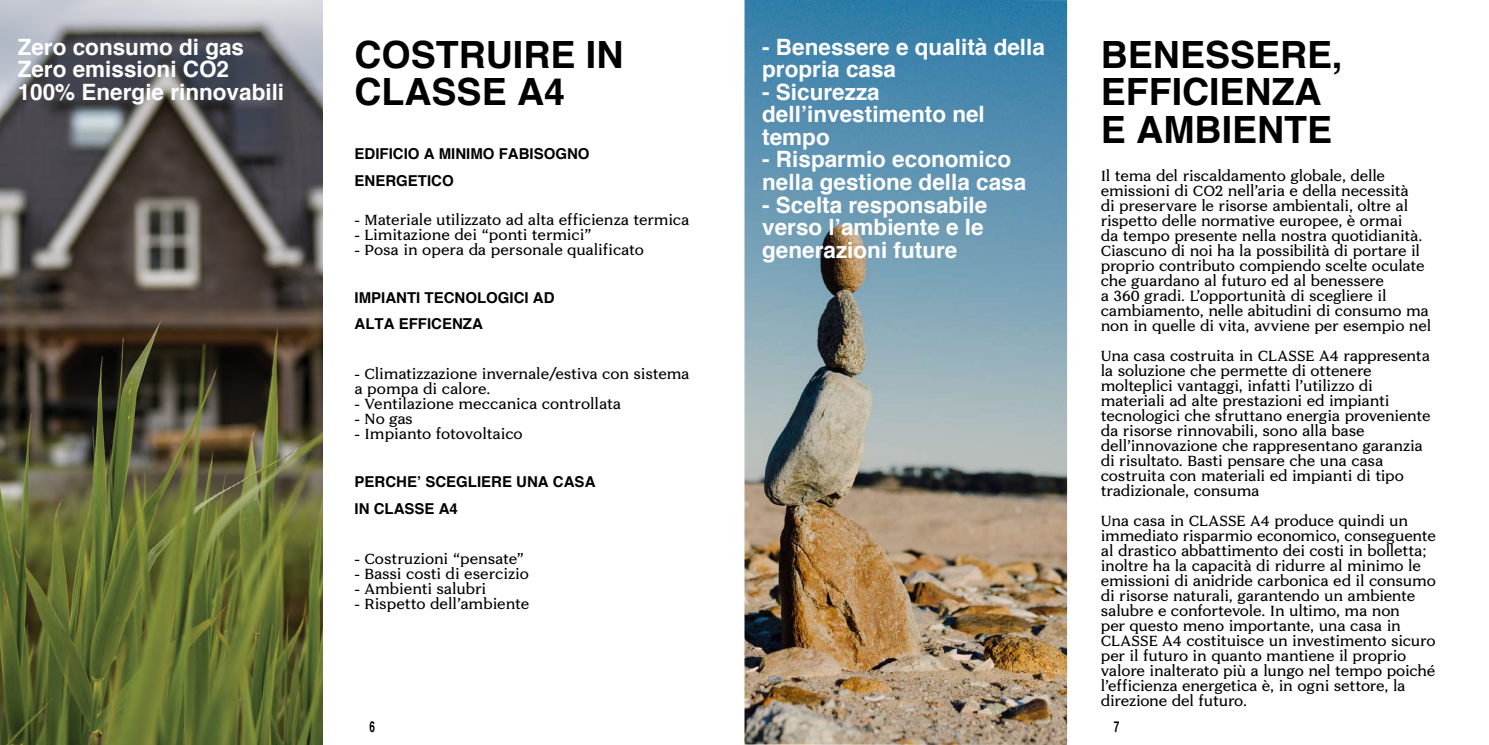
<style>
.page{position:relative;width:1489px;height:745px;background:#fff}
.page>*{position:absolute;margin:0;border:0;box-sizing:border-box;transform-origin:0 0}
.t1{font:700 37.5px/37.5px "Helvetica";color:#000}
.t2{font:700 22.5px/22.5px "Helvetica";color:#fefefe}
.t3{font:15px/15px "FAIRE Sprig Trial Variable";letter-spacing:-.01em;color:#000}
.t4{font:700 15px/26.2px "Helvetica";color:#000}
.t5{font:700 15px "Helvetica";color:#000;scale:.67 1}
</style>
<div class="page">
<img style="left:0;top:0;width:322px;height:744px">
<img style="left:744px;top:0;width:323px;height:744px">
<h2 class="t2" style="left:762px;top:35px;width:284px">- Benessere e qualità della propria casa</h2>
<h2 class="t2" style="left:762px;top:80px;width:224px">- Sicurezza dell’investimento nel tempo</h2>
<h2 class="t2" style="left:762px;top:148px;width:265px">- Risparmio economico nella gestione della casa</h2>
<h2 class="t2" style="left:762px;top:193px;width:227px">- Scelta responsabile verso l’ambiente e le generazioni future</h2>
<h2 class="t2" style="left:18px;top:35px;width:268px">Zero consumo di gas<br>Zero emissioni CO2<br>100% Energie rinnovabili</h2>
<h1 class="t1" style="left:1100px;top:35px;width:243px">BENESSERE,<br>EFFICIENZA<br>E AMBIENTE</h1>
<p class="t3" style="left:1100px;top:167px;width:332px">Il tema del riscaldamento globale, delle emissioni di CO2 nell’aria e della necessità<br>di preservare le risorse ambientali, oltre al rispetto delle normative europee, è ormai<br>da tempo presente nella nostra quotidianità.<br>Ciascuno di noi ha la possibilità di portare il proprio contributo compiendo scelte oculate che guardano al futuro ed al benessere<br>a 360 gradi. L’opportunità di scegliere il cambiamento, nelle abitudini di consumo ma non in quelle di vita, avviene per esempio nel</p>
<p class="t3" style="left:1100px;top:347px;width:331px">Una casa costruita in CLASSE A4 rappresenta la soluzione che permette di ottenere molteplici vantaggi, infatti l’utilizzo di materiali ad alte prestazioni ed impianti tecnologici che sfruttano energia proveniente da risorse rinnovabili, sono alla base dell’innovazione che rappresentano garanzia di risultato. Basti pensare che una casa costruita con materiali ed impianti di tipo tradizionale, consuma</p>
<p class="t3" style="left:1100px;top:512px;width:336px">Una casa in CLASSE A4 produce quindi un immediato risparmio economico, conseguente al drastico abbattimento dei costi in bolletta; inoltre ha la capacità di ridurre al minimo le emissioni di anidride carbonica ed il consumo di risorse naturali, garantendo un ambiente salubre e confortevole. In ultimo, ma non<br>per questo meno importante, una casa in CLASSE A4 costituisce un investimento sicuro per il futuro in quanto mantiene il proprio valore inalterato più a lungo nel tempo poiché l’efficienza energetica è, in ogni settore, la direzione del futuro.</p>
<h1 class="t1" style="left:354px;top:35px;width:270px">COSTRUIRE IN<br>CLASSE A4</h1>
<p class="t4" style="left:354px;top:140px;width:237px">EDIFICIO A MINIMO FABISOGNO<br>ENERGETICO</p>
<p class="t3" style="left:354px;top:211px;width:336px">- Materiale utilizzato ad alta efficienza termica</p>
<p class="t3" style="left:354px;top:226px;width:239px">- Limitazione dei “ponti termici”</p>
<p class="t3" style="left:354px;top:241px;width:291px">- Posa in opera da personale qualificato</p>
<p class="t4" style="left:354px;top:284px;width:202px">IMPIANTI TECNOLOGICI AD<br>ALTA EFFICENZA</p>
<p class="t3" style="left:354px;top:365px;width:336px">- Climatizzazione invernale/estiva con sistema a pompa di calore.</p>
<p class="t3" style="left:354px;top:395px;width:268px">- Ventilazione meccanica controllata</p>
<p class="t3" style="left:354px;top:410px;width:60px">- No gas</p>
<p class="t3" style="left:354px;top:425px;width:170px">- Impianto fotovoltaico</p>
<p class="t4" style="left:354px;top:468px;width:242px">PERCHE’ SCEGLIERE UNA CASA<br>IN CLASSE A4</p>
<p class="t3" style="left:354px;top:550px;width:171px">- Costruzioni “pensate”</p>
<p class="t3" style="left:354px;top:565px;width:176px">- Bassi costi di esercizio</p>
<p class="t3" style="left:354px;top:580px;width:133px">- Ambienti salubri</p>
<p class="t3" style="left:354px;top:595px;width:176px">- Rispetto dell’ambiente</p>
<p class="t5" style="left:369px;top:716px;width:10px">6</p>
<p class="t5" style="left:1113px;top:716px;width:10px">7</p>
</div>
